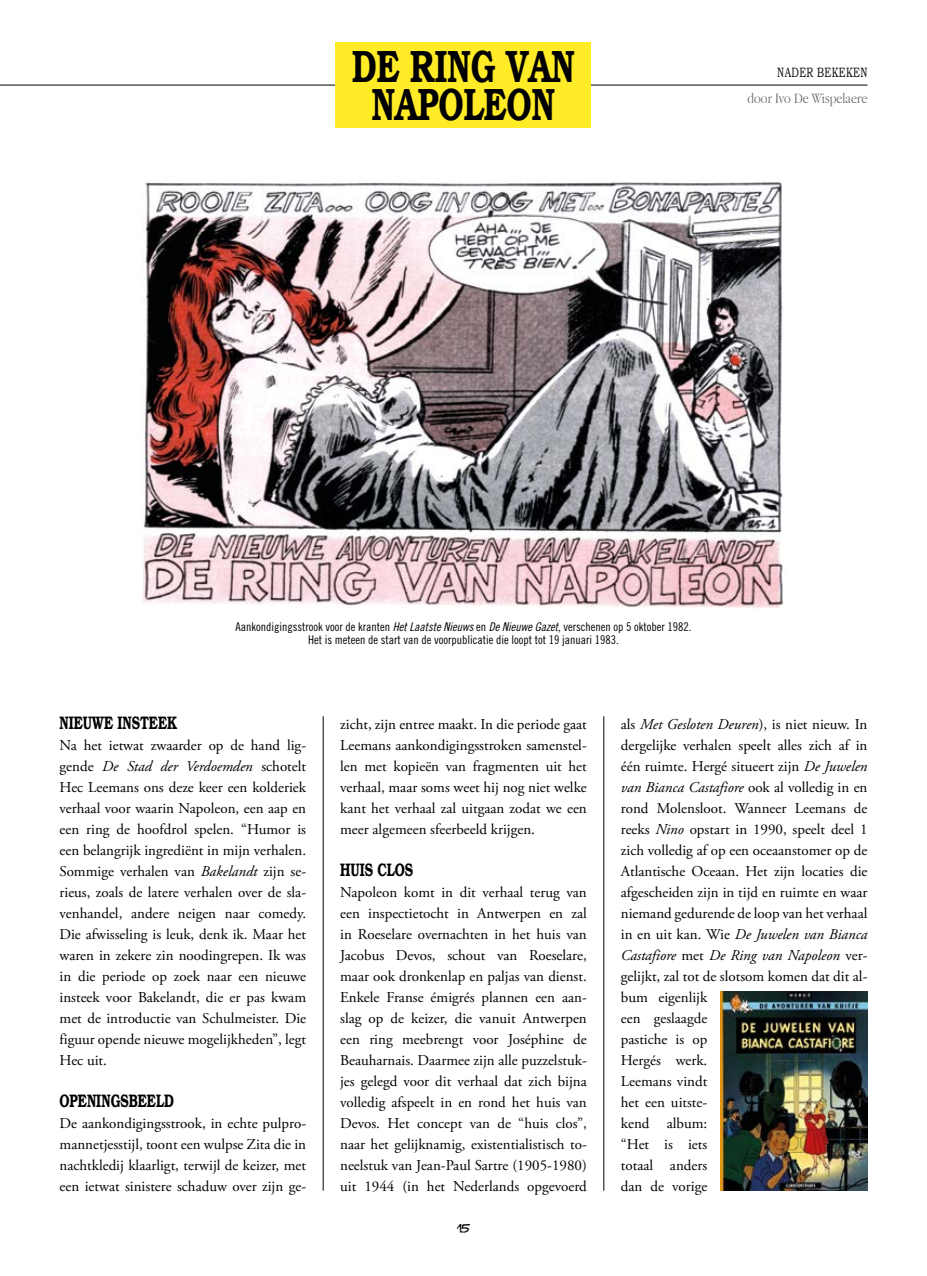
<style>
.page{position:relative;width:927px;height:1276px;background:#fff}
.page>*{position:absolute;margin:0;border:0;box-sizing:border-box;transform-origin:0 0}
.t1{font:600 45px "Bookman";color:#000;scale:.7 1}
.t2{font:600 18px "Bookman";color:#000;scale:.7 1}
.t3{font:15px/21px "Adobe Garamond Pro";color:#000;text-align:justify}
.t4{font:300 15px "Apple Garamond";color:#646363}
.t5{font:13.5px "Bookman Old Style";letter-spacing:.04em;color:#000;scale:.7 1}
.t6{font:12px/13.5px "Trade Gothic Cond Eighteen";color:#000;text-align:center}
.t7{font:12px "Trolley Normal";color:#000}
.s1{font-family:"Trade Gothic Cond Eighteen Obl"}
.s2{font-style:italic}
</style>
<div class="page">
<hr style="left:323px;top:716px;width:1px;height:474px;background:#000">
<hr style="left:604px;top:716px;width:1px;height:474px;background:#000">
<hr style="left:0;top:85px;width:867px;height:1px;background:#000">
<div style="left:336px;top:43px;width:255px;height:85px;background:#ffec27"></div>
<img style="left:142px;top:181px;width:642px;height:427px">
<img style="left:720px;top:992px;width:147px;height:198px">
<h1 class="t1" style="left:352px;top:40px;width:319px">DE RING VAN</h1>
<h1 class="t1" style="left:372px;top:78px;width:263px">NAPOLEON</h1>
<p class="t5" style="left:777px;top:64px;width:130px">NADER BEKEKEN</p>
<p class="t4" style="left:747px;top:90px;width:121px">door Ivo De Wispelaere</p>
<p class="t6" style="left:236px;top:620px;width:457px">Aankondigingsstrook voor de kranten <span class="s1">Het Laatste Nieuws</span> en <span class="s1">De Nieuwe Gazet</span>, verschenen op 5 oktober 1982.<br>Het is meteen de start van de voorpublicatie die loopt tot 19 januari 1983.</p>
<p class="t2" style="left:60px;top:711px;width:170px">NIEUWE INSTEEK</p>
<p class="t3" style="left:60px;top:735px;width:248px">Na het ietwat zwaarder op de hand lig&shy;gende <span class="s2">De Stad der Verdoemden</span> schotelt Hec Leemans ons deze keer een kolderiek verhaal voor waarin Napoleon, een aap en een ring de hoofdrol spelen. “Humor is een belangrijk ingrediënt in mijn verhalen.<br>Sommige verhalen van <span class="s2">Bakelandt</span> zijn se&shy;rieus, zoals de latere verhalen over de sla&shy;venhandel, andere neigen naar comedy.<br>Die afwisseling is leuk, denk ik. Maar het waren in zekere zin noodingrepen. Ik was in die periode op zoek naar een nieuwe insteek voor Bakelandt, die er pas kwam met de introductie van Schulmeister. Die figuur opende nieuwe mogelijkheden”, legt Hec uit.</p>
<p class="t2" style="left:60px;top:1089px;width:165px">OPENINGSBEELD</p>
<p class="t3" style="left:60px;top:1113px;width:248px">De aankondigingsstrook, in echte pulpro&shy;mannetjesstijl, toont een wulpse Zita die in nachtkledij klaarligt, terwijl de keizer, met een ietwat sinistere schaduw over zijn ge-</p>
<p class="t3" style="left:340px;top:714px;width:248px">zicht, zijn entree maakt. In die periode gaat Leemans aankondigingsstroken samenstel&shy;len met kopieën van fragmenten uit het verhaal, maar soms weet hij nog niet welke kant het verhaal zal uitgaan zodat we een meer algemeen sfeerbeeld krijgen.</p>
<p class="t2" style="left:340px;top:858px;width:106px">HUIS CLOS</p>
<p class="t3" style="left:340px;top:882px;width:248px">Napoleon komt in dit verhaal terug van een inspectietocht in Antwerpen en zal in Roeselare overnachten in het huis van Jacobus Devos, schout van Roeselare, maar ook dronkenlap en paljas van dienst.<br>Enkele Franse émigrés plannen een aan&shy;slag op de keizer, die vanuit Antwerpen een ring meebrengt voor Joséphine de Beauharnais. Daarmee zijn alle puzzelstuk&shy;jes gelegd voor dit verhaal dat zich bijna volledig afspeelt in en rond het huis van Devos. Het concept van de “huis clos”, naar het gelijknamig, existentialistisch to&shy;neelstuk van Jean-Paul Sartre (1905-1980) uit 1944 (in het Nederlands opgevoerd</p>
<p class="t7" style="left:457px;top:1220px;width:14px">15</p>
<p class="t3" style="left:621px;top:714px;width:248px;text-align:left">als <span class="s2">Met Gesloten Deuren</span>), is niet nieuw. In dergelijke verhalen speelt alles zich af in één ruimte. Hergé situeert zijn <span class="s2">De Juwelen van Bianca Castafiore</span> ook al volledig in en rond Molensloot. Wanneer Leemans de reeks <span class="s2">Nino</span> opstart in 1990, speelt deel 1 zich volledig af op een oceaanstomer op de<br>Atlantische Oceaan. Het zijn locaties die afgescheiden zijn in tijd en ruimte en waar niemand gedurende de loop van het verhaal in en uit kan. Wie <span class="s2">De Juwelen van Bianca<br>Castafiore</span> met <span class="s2">De Ring van Napoleon</span> ver&shy;gelijkt, zal tot de slotsom komen dat dit al&shy;bum eigenlijk<br>een geslaagde<br>pastiche is op<br>Hergés werk.<br>Leemans vindt<br>het een uitste-<br>kend album:<br>“Het is iets<br>totaal anders<br>dan de vorige</p>
</div>
